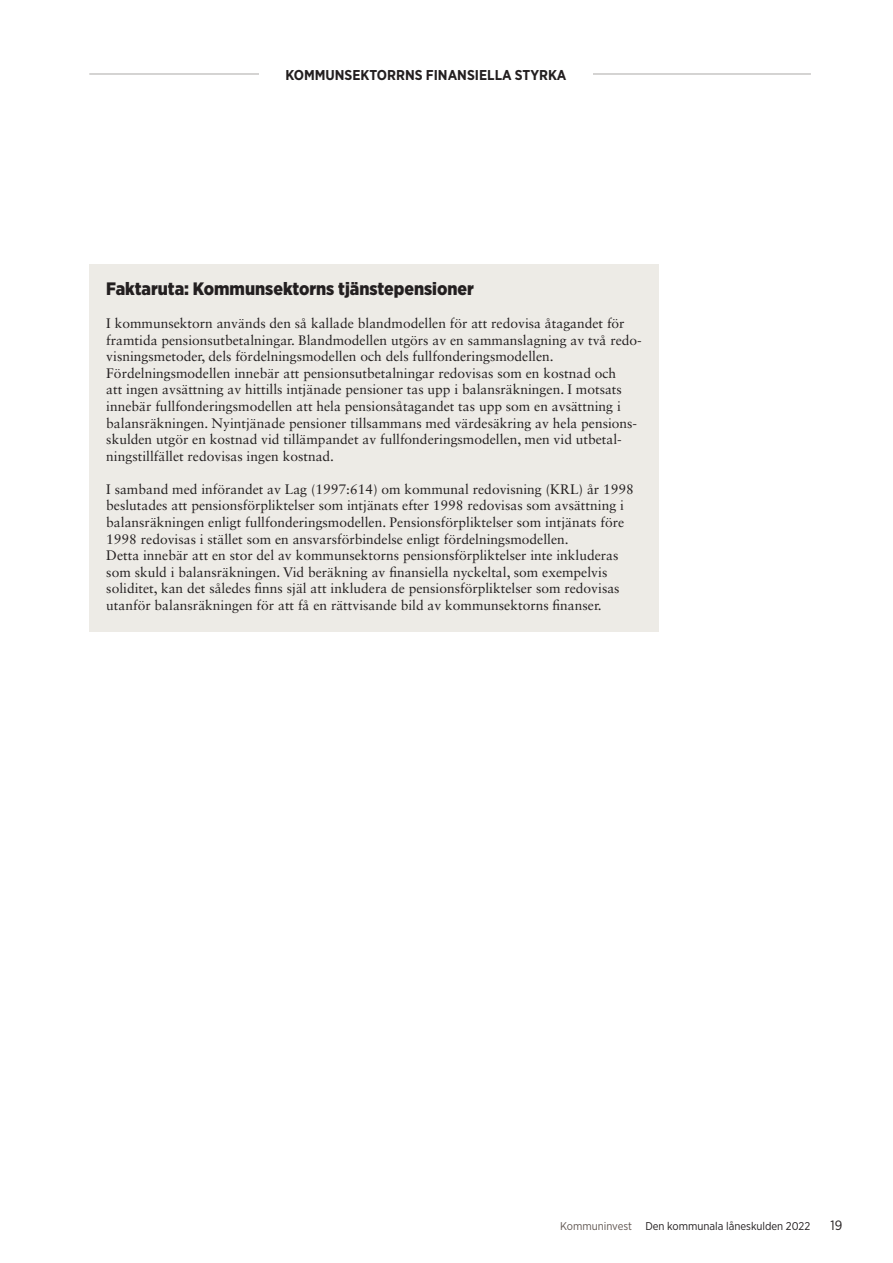
<style>
.page{position:relative;width:893px;height:1263px;background:#fff}
.page>*{position:absolute;margin:0;border:0;box-sizing:border-box;transform-origin:0 0}
.Underrubrik{font:900 18px "Gotham Narrow";color:#231f20}
.t1{font:700 14.25px "Gotham Narrow";color:#231f20}
.Brödtext{font:13.8px/16.5px "Sabon LT Std";color:#231f20}
.t2{font:13.5px "Gotham Narrow";color:#231f20}
.t3{font:11.25px "Gotham Narrow";color:#231f20}
.s1{color:#615752}
</style>
<div class="page">
<div style="left:89px;top:264px;width:570px;height:367px;background:#edebe6"></div>
<hr style="left:89px;top:74px;width:722px;height:1px;background:#aca9a7">
<div style="left:259px;top:68px;width:333px;height:20px;background:#fff"></div>
<p class="t1" style="left:285px;top:66px;width:283px">KOMMUNSEKTORRNS FINANSIELLA STYRKA</p>
<p class="Underrubrik" style="left:106px;top:277px;width:369px">Faktaruta: Kommunsektorns tjänstepensioner</p>
<p class="Brödtext" style="left:106px;top:315px;width:537px">I kommunsektorn används den så kallade blandmodellen för att redovisa åtagandet för framtida pensionsutbetalningar. Blandmodellen utgörs av en sammanslagning av två redo&shy;visningsmetoder, dels fördelningsmodellen och dels fullfonderingsmodellen.</p>
<p class="Brödtext" style="left:106px;top:365px;width:532px">Fördelningsmodellen innebär att pensionsutbetalningar redovisas som en kostnad och<br>att ingen avsättning av hittills intjänade pensioner tas upp i balansräkningen. I motsats innebär fullfonderingsmodellen att hela pensionsåtagandet tas upp som en avsättning i balansräkningen. Nyintjänade pensioner tillsammans med värdesäkring av hela pensions&shy;skulden utgör en kostnad vid tillämpandet av fullfonderingsmodellen, men vid utbetal&shy;ningstillfället redovisas ingen kostnad.</p>
<p class="Brödtext" style="left:106px;top:481px;width:529px">I samband med införandet av Lag (1997:614) om kommunal redovisning (KRL) år 1998 beslutades att pensionsförpliktelser som intjänats efter 1998 redovisas som avsättning i balansräkningen enligt fullfonderingsmodellen. Pensionsförpliktelser som intjänats före 1998 redovisas i stället som en ansvarsförbindelse enligt fördelningsmodellen.</p>
<p class="Brödtext" style="left:106px;top:547px;width:515px">Detta innebär att en stor del av kommunsektorns pensionsförpliktelser inte inkluderas som skuld i balansräkningen. Vid beräkning av finansiella nyckeltal, som exempelvis soliditet, kan det således finns själ att inkludera de pensionsförpliktelser som redovisas utanför balansräkningen för att få en rättvisande bild av kommunsektorns finanser.</p>
<p class="t3" style="left:560px;top:1218px;width:252px"><span class="s1">Kommuninvest</span> Den kommunala låneskulden 2022</p>
<p class="t2" style="left:830px;top:1216px;width:13px">19</p>
</div>
